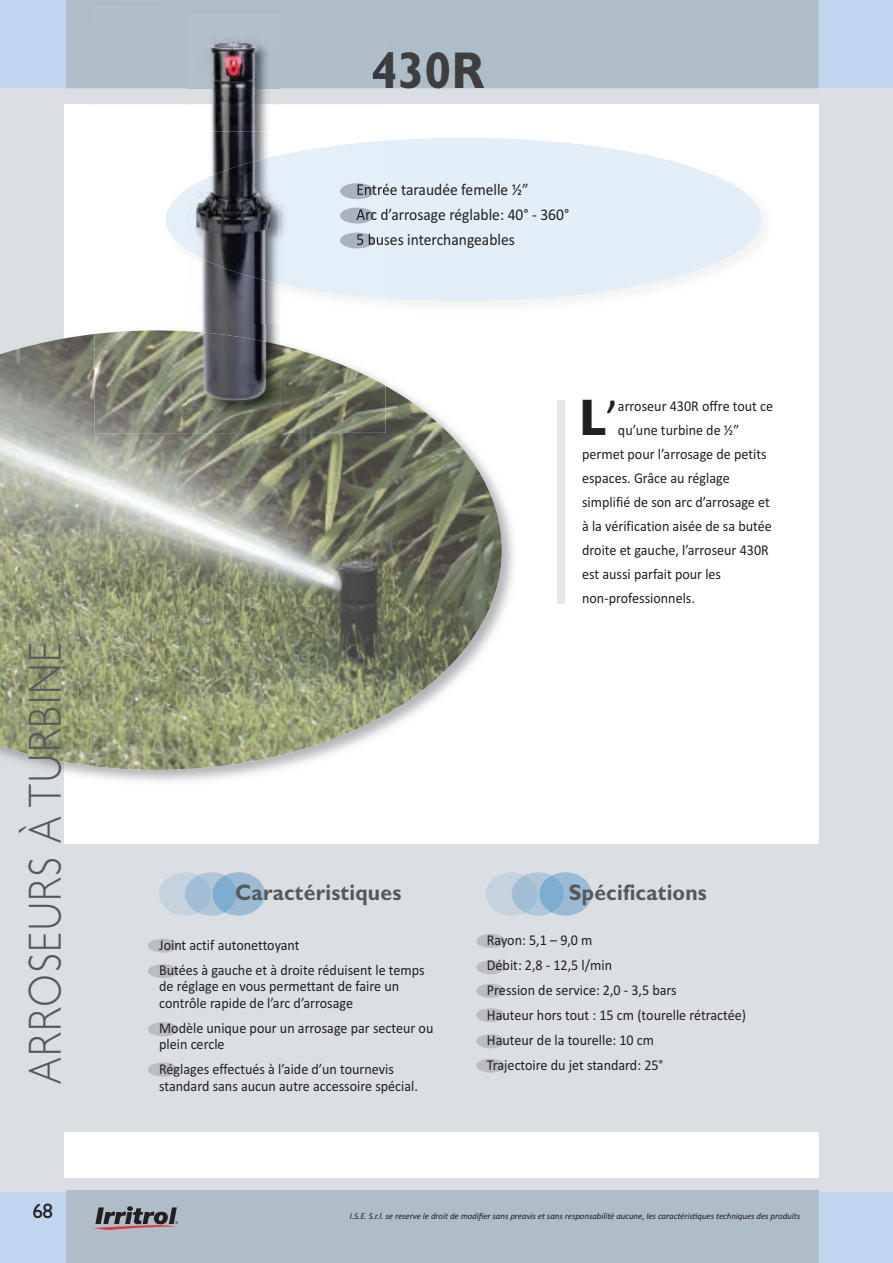
<style>
.page{position:relative;width:893px;height:1263px;background:#dbdfe3}
.page>*{position:absolute;margin:0;border:0;box-sizing:border-box;transform-origin:0 0}
.t1{font:700 51.9px "Gill Sans";color:#3e3e3f;scale:.94 1}
.t2{font:900 50.4px "Frutiger";color:#231f20;scale:.94 1}
.t3{font:300 46.65px "Gill Sans";letter-spacing:.05em;color:#57585a;scale:.85 1}
.t4{font:700 22.5px "Gill Sans";letter-spacing:.01em;color:#57585a;scale:.94 1}
.t5{font:21px "Gill Sans";color:#231f20}
.t6{font:16.5px/25px "Calibri";color:#231f20;scale:.94 1}
.t7{font:15px/25px "Calibri";color:#231f20;scale:.94 1}
.t8{font:italic 9px "Calibri";letter-spacing:-.01em;color:#231f20}
.s1{font-family:"Calibri";font-weight:400}
</style>
<div class="page">
<div style="left:0;top:0;width:893px;height:88px;background:#c0d6ee"></div>
<div style="left:0;top:1192px;width:893px;height:71px;background:#c0d6ee"></div>
<hr style="left:66px;top:1191px;width:753px;height:1px;background:#b4bdc3">
<div style="left:66px;top:1192px;width:753px;height:71px;background:#afbdc8"></div>
<hr style="left:385px;top:88px;width:434px;height:1px;background:#b4bdc3">
<div style="left:66px;top:0;width:753px;height:88px;background:#afbdc8"></div>
<div style="left:64px;top:104px;width:754px;height:1074px;background:#fff"></div>
<svg style="left:93px;top:1206px;width:85px;height:24px"></svg>
<div style="left:557px;top:400px;width:8px;height:204px;background:#e6e7e9"></div>
<svg style="left:385px;top:138px;width:376px;height:163px;fill:#e4eef8"></svg>
<div style="left:47px;top:844px;width:781px;height:287px;background:#dbdfe3"></div>
<div style="left:148px;top:938px;width:30px;height:15px;background:#bcbdc0;border-radius:50%"></div>
<div style="left:148px;top:1022px;width:30px;height:14px;background:#bcbdc0;border-radius:50%"></div>
<div style="left:148px;top:1062px;width:30px;height:14px;background:#bcbdc0;border-radius:50%"></div>
<div style="left:148px;top:964px;width:30px;height:14px;background:#bcbdc0;border-radius:50%"></div>
<svg style="left:159px;top:872px;width:106px;height:44px;background:#acc5d8"></svg>
<svg style="left:486px;top:872px;width:106px;height:44px;background:#acc5d8"></svg>
<div style="left:476px;top:984px;width:29px;height:14px;background:#bcbdc0;border-radius:50%"></div>
<div style="left:476px;top:1008px;width:29px;height:14px;background:#bcbdc0;border-radius:50%"></div>
<div style="left:476px;top:1034px;width:29px;height:14px;background:#bcbdc0;border-radius:50%"></div>
<div style="left:476px;top:1059px;width:29px;height:14px;background:#bcbdc0;border-radius:50%"></div>
<div style="left:476px;top:934px;width:29px;height:14px;background:#bcbdc0;border-radius:50%"></div>
<div style="left:476px;top:960px;width:29px;height:14px;background:#bcbdc0;border-radius:50%"></div>
<img style="left:0;top:334px;width:502px;height:436px">
<div style="left:94px;top:7px;width:291px;height:81px;background:#afbdc8"></div>
<img style="left:373px;top:57px;width:12px;height:22px">
<img style="left:340px;top:183px;width:34px;height:16px">
<img style="left:340px;top:208px;width:34px;height:15px">
<img style="left:340px;top:233px;width:34px;height:15px">
<svg style="left:374px;top:185px;width:11px;height:10px"></svg>
<img style="left:358px;top:184px;width:16px;height:11px">
<svg style="left:374px;top:212px;width:11px;height:8px"></svg>
<img style="left:356px;top:209px;width:18px;height:11px">
<img style="left:374px;top:234px;width:11px;height:11px">
<img style="left:357px;top:234px;width:17px;height:11px">
<img style="left:94px;top:330px;width:291px;height:103px">
<img style="left:186px;top:14px;width:94px;height:141px">
<img style="left:187px;top:284px;width:93px;height:47px">
<img style="left:187px;top:155px;width:93px;height:129px">
<img style="left:187px;top:331px;width:93px;height:77px">
<h3 class="t3" style="left:27px;top:1084px;width:522px;rotate:-90deg">ARROSEURS À TURBINE</h3>
<h3 class="t5" style="left:32px;top:1198px;width:22px">68</h3>
<h1 class="t1" style="left:371px;top:50px;width:122px">430R</h1>
<p class="t6" style="left:356px;top:177px;width:228px">Entrée taraudée femelle ½”<br>Arc d’arrosage réglable: 40° - 360°<br>5 buses interchangeables</p>
<h2 class="t2" style="left:580px;top:397px;width:42px">L<span class="s1">’</span></h2>
<p class="t7" style="left:618px;top:393px;width:167px">arroseur 430R offre tout ce</p>
<p class="t7" style="left:618px;top:417px;width:131px">qu’une turbine de ½”</p>
<p class="t7" style="left:582px;top:441px;width:198px">permet pour l’arrosage de petits</p>
<p class="t7" style="left:582px;top:465px;width:159px">espaces. Grâce au réglage</p>
<p class="t7" style="left:582px;top:489px;width:201px">simplifié de son arc d’arrosage et</p>
<p class="t7" style="left:582px;top:513px;width:203px">à la vérification aisée de sa butée</p>
<p class="t7" style="left:582px;top:537px;width:200px">droite et gauche, l’arroseur 430R</p>
<p class="t7" style="left:582px;top:561px;width:149px">est aussi parfait pour les</p>
<p class="t7" style="left:582px;top:585px;width:122px">non-professionnels.</p>
<h3 class="t4" style="left:235px;top:884px;width:178px">Caractéristiques</h3>
<p class="t7" style="left:159px;top:932px;width:284px">Joint actif autonettoyant<br>Butées à gauche et à droite réduisent le temps</p>
<p class="t7" style="left:159px;top:978px;width:257px;line-height:16.5px">de réglage en vous permettant de faire un contrôle rapide de l’arc d’arrosage</p>
<p class="t7" style="left:159px;top:1019px;width:293px;line-height:16.5px">Modèle unique pour un arrosage par secteur ou plein cercle</p>
<p class="t7" style="left:159px;top:1061px;width:277px;line-height:16.5px">Réglages effectués à l’aide d’un tournevis standard sans aucun autre accessoire spécial.</p>
<h3 class="t4" style="left:569px;top:884px;width:148px">Spécifications</h3>
<p class="t7" style="left:487px;top:927px;width:277px">Rayon: 5,1 – 9,0 m<br>Débit: 2,8 - 12,5 l/min<br>Pression de service: 2,0 - 3,5 bars<br>Hauteur hors tout : 15 cm (tourelle rétractée)<br>Hauteur de la tourelle: 10 cm<br>Trajectoire du jet standard: 25°</p>
<p class="t8" style="left:350px;top:1210px;width:452px">I.S.E. S.r.l. se reserve le droit de modifier sans preavis et sans responsabilitè aucune, les caractéristiques techniques des produits</p>
</div>
